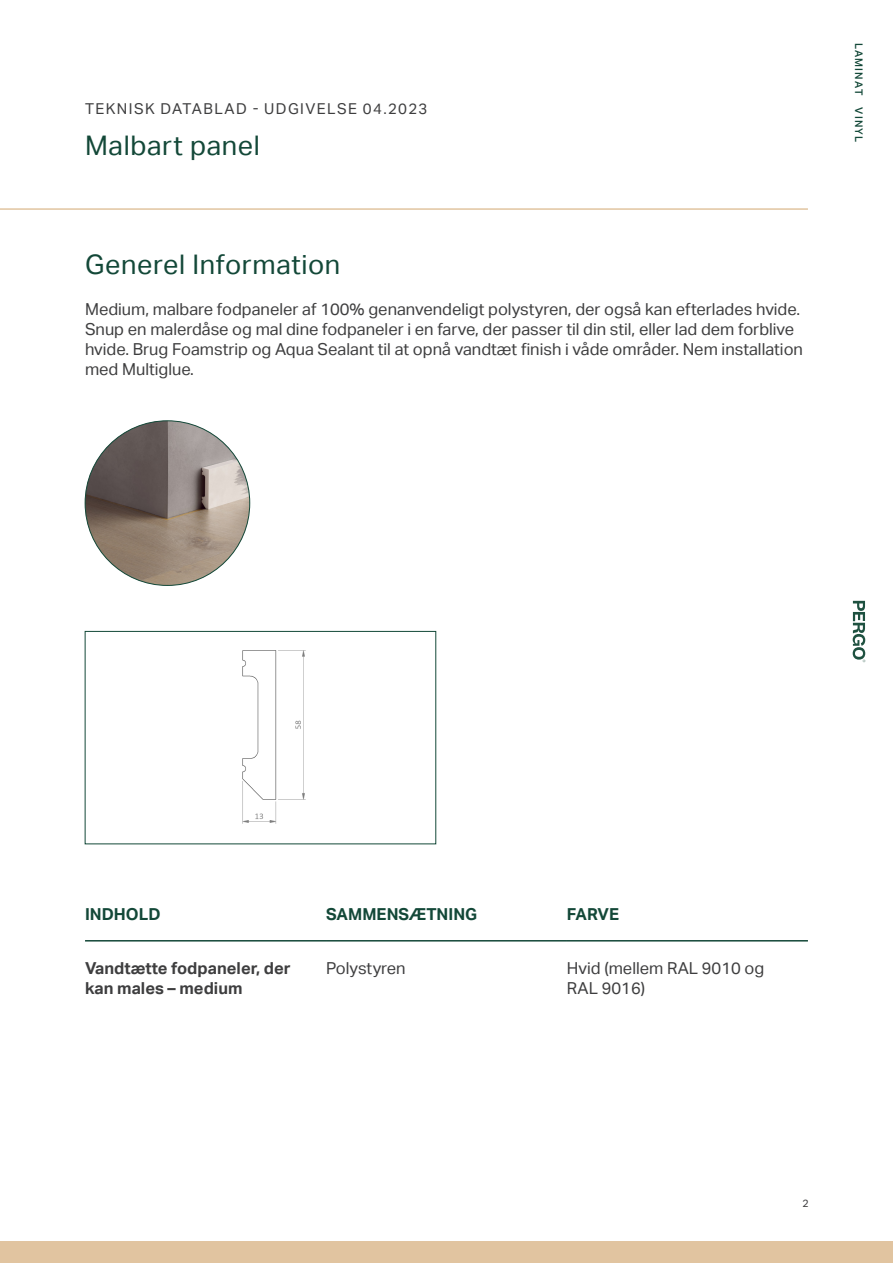
<style>
.page{position:relative;width:893px;height:1263px;background:#fff}
.page>*{position:absolute;margin:0;border:0;box-sizing:border-box;transform-origin:0 0}
.Product{font:27px "Aktiv Grotesk";letter-spacing:.025em;color:#134838}
.BodyText{font:16.5px/19.8px "Aktiv Grotesk";color:#3e3e3f}
.BodyText-2{font:700 16.5px/19.8px "Aktiv Grotesk";color:#3e3e3f}
.Row-Header{font:700 16.5px "Aktiv Grotesk";color:#134838}
.TDS{font:15px "Aktiv Grotesk";letter-spacing:.095em;color:#3e3e3f}
.Range{font:500 10.5px "Aktiv Grotesk";letter-spacing:.11em;color:#134838}
.t1{font:10.5px "Aktiv Grotesk";color:#3e3e3f}
</style>
<div class="page">
<div style="left:0;top:1242px;width:893px;height:21px;background:#e1c4a0"></div>
<hr style="left:0;top:208px;width:808px;height:2px;background:#e1c4a0">
<svg style="left:853px;top:601px;width:12px;height:61px"></svg>
<img style="left:85px;top:421px;width:165px;height:164px;border-radius:82px">
<img style="left:242px;top:650px;width:64px;height:174px">
<div style="left:85px;top:631px;width:351px;height:213px;border:1px solid #134838"></div>
<hr style="left:326px;top:940px;width:241px;height:1px;background:#134838">
<hr style="left:567px;top:940px;width:241px;height:1px;background:#134838">
<hr style="left:85px;top:940px;width:241px;height:1px;background:#134838">
<p class="TDS" style="left:85px;top:100px;width:344px">TEKNISK DATABLAD - UDGIVELSE 04.2023</p>
<p class="Product" style="left:85px;top:130px;width:176px">Malbart panel</p>
<p class="Product" style="left:85px;top:249px;width:257px">Generel Information</p>
<p class="BodyText" style="left:85px;top:300px;width:719px">Medium, malbare fodpaneler af 100% genanvendeligt polystyren, der også kan efterlades hvide.<br>Snup en malerdåse og mal dine fodpaneler i en farve, der passer til din stil, eller lad dem forblive hvide. Brug Foamstrip og Aqua Sealant til at opnå vandtæt finish i våde områder. Nem installation med Multiglue.</p>
<p class="Range" style="left:865px;top:43px;width:101px;rotate:90deg">LAMINAT VINYL</p>
<p class="Row-Header" style="left:85px;top:904px;width:77px">INDHOLD</p>
<p class="Row-Header" style="left:326px;top:904px;width:153px">SAMMENSÆTNING</p>
<p class="Row-Header" style="left:567px;top:904px;width:54px">FARVE</p>
<p class="BodyText-2" style="left:85px;top:958px;width:207px">Vandtætte fodpaneler, der kan males – medium</p>
<p class="BodyText" style="left:326px;top:958px;width:81px">Polystyren</p>
<p class="BodyText" style="left:567px;top:958px;width:199px">Hvid (mellem RAL 9010 og<br>RAL 9016)</p>
<p class="t1" style="left:802px;top:1197px;width:8px">2</p>
</div>
